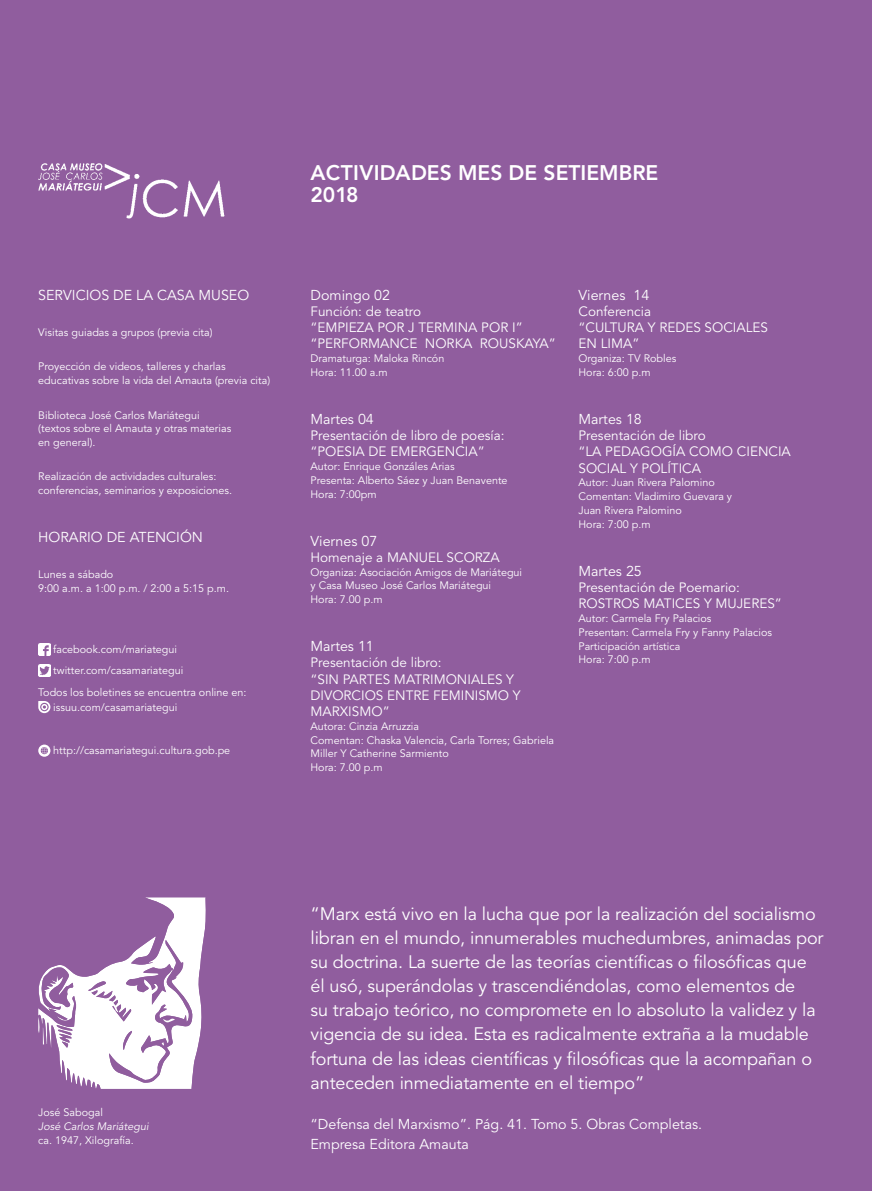
<style>
.page{position:relative;width:872px;height:1191px;background:#905d9e}
.page>*{position:absolute;margin:0;border:0;box-sizing:border-box;transform-origin:0 0}
.t1{font:800 21px/22.5px "Avenir LT Std";color:#fff}
.t2{font:18px/24px "Avenir LT Std";letter-spacing:-.005em;color:#fff}
.t3{font:14.25px/20.2px "Avenir LT Std";color:#fff}
.t4{font:13.5px/16.2px "Avenir LT Std";color:#fff}
.t5{font:10.8px/13.8px "Avenir LT Std";color:#fff}
.t6{font:italic 10.8px "Avenir LT Std";color:#fff}
</style>
<div class="page">
<svg style="left:38px;top:643px;width:12px;height:12px"></svg>
<svg style="left:38px;top:664px;width:12px;height:12px"></svg>
<img style="left:38px;top:163px;width:187px;height:56px">
<svg style="left:38px;top:897px;width:168px;height:192px"></svg>
<svg style="left:38px;top:701px;width:12px;height:12px"></svg>
<svg style="left:38px;top:744px;width:12px;height:12px"></svg>
<h3 class="t3" style="left:38px;top:285px;width:212px">SERVICIOS DE LA CASA MUSEO</h3>
<p class="t5" style="left:38px;top:326px;width:176px">Visitas guiadas a grupos (previa cita)</p>
<p class="t5" style="left:38px;top:360px;width:233px">Proyección de videos, talleres y charlas educativas sobre la vida del Amauta (previa cita)</p>
<p class="t5" style="left:38px;top:408px;width:194px">Biblioteca José Carlos Mariátegui (textos sobre el Amauta y otras materias en general).</p>
<p class="t5" style="left:38px;top:470px;width:195px">Realización de actividades culturales: conferencias, seminarios y exposiciones.</p>
<h3 class="t3" style="left:38px;top:527px;width:166px">HORARIO DE ATENCIÓN</h3>
<p class="t5" style="left:38px;top:567px;width:192px">Lunes a sábado<br>9:00 a.m. a 1:00 p.m. / 2:00 a 5:15 p.m.</p>
<p class="t5" style="left:53px;top:640px;width:131px;line-height:20.5px">facebook.com/mariategui twitter.com/casamariategui</p>
<p class="t5" style="left:53px;top:685px;width:195px;line-height:15px;text-indent:-15px">Todos los boletines se encuentra online en: issuu.com/casamariategui</p>
<p class="t5" style="left:53px;top:744px;width:178px">http://casamariategui.cultura.gob.pe</p>
<h1 class="t1" style="left:310px;top:161px;width:349px">ACTIVIDADES MES DE SETIEMBRE<br>2018</h1>
<h3 class="t3" style="left:310px;top:285px;width:81px">Domingo 02</h3>
<p class="t4" style="left:310px;top:304px;width:247px">Función: de teatro<br>“EMPIEZA POR J TERMINA POR I” “PERFORMANCE NORKA ROUSKAYA”</p>
<p class="t5" style="left:310px;top:352px;width:135px">Dramaturga: Maloka Rincón<br>Hora: 11.00 a.m</p>
<h3 class="t3" style="left:310px;top:409px;width:65px">Martes 04</h3>
<p class="t4" style="left:310px;top:428px;width:196px">Presentación de libro de poesía: “POESIA DE EMERGENCIA”</p>
<p class="t5" style="left:310px;top:460px;width:199px">Autor: Enrique Gonzáles Arias<br>Presenta: Alberto Sáez y Juan Benavente<br>Hora: 7:00pm</p>
<h3 class="t3" style="left:310px;top:531px;width:68px">Viernes 07</h3>
<p class="t4" style="left:310px;top:549px;width:191px">Homenaje a MANUEL SCORZA</p>
<p class="t5" style="left:310px;top:565px;width:213px">Organiza: Asociación Amigos de Mariátegui y Casa Museo José Carlos Mariátegui<br>Hora: 7.00 p.m</p>
<h3 class="t3" style="left:310px;top:636px;width:65px">Martes 11</h3>
<p class="t4" style="left:310px;top:655px;width:212px">Presentación de libro:<br>“SIN PARTES MATRIMONIALES Y<br>DIVORCIOS ENTRE FEMINISMO Y<br>MARXISMO”</p>
<p class="t5" style="left:310px;top:719px;width:245px">Autora: Cinzia Arruzzia<br>Comentan: Chaska Valencia, Carla Torres; Gabriela<br>Miller Y Catherine Sarmiento<br>Hora: 7.00 p.m</p>
<h3 class="t3" style="left:578px;top:285px;width:72px">Viernes 14</h3>
<p class="t4" style="left:578px;top:304px;width:191px">Conferencia<br>“CULTURA Y REDES SOCIALES<br>EN LIMA”</p>
<p class="t5" style="left:578px;top:352px;width:99px">Organiza: TV Robles<br>Hora: 6:00 p.m</p>
<h3 class="t3" style="left:578px;top:409px;width:65px">Martes 18</h3>
<p class="t4" style="left:578px;top:428px;width:214px">Presentación de libro<br>“LA PEDAGOGÍA COMO CIENCIA<br>SOCIAL Y POLÍTICA</p>
<p class="t5" style="left:578px;top:476px;width:155px">Autor: Juan Rivera Palomino<br>Comentan: Vladimiro Guevara y<br>Juan Rivera Palomino<br>Hora: 7:00 p.m</p>
<h3 class="t3" style="left:578px;top:561px;width:65px">Martes 25</h3>
<p class="t4" style="left:578px;top:579px;width:205px">Presentación de Poemario:<br>ROSTROS MATICES Y MUJERES”</p>
<p class="t5" style="left:578px;top:611px;width:195px">Autor: Carmela Fry Palacios<br>Presentan: Carmela Fry y Fanny Palacios<br>Participación artística<br>Hora: 7:00 p.m</p>
<p class="t5" style="left:38px;top:1105px;width:66px">José Sabogal</p>
<p class="t6" style="left:38px;top:1120px;width:112px">José Carlos Mariátegui</p>
<p class="t5" style="left:38px;top:1133px;width:97px">ca. 1947, Xilografía.</p>
<p class="t2" style="left:310px;top:902px;width:514px">“Marx está vivo en la lucha que por la realización del socialismo libran en el mundo, innumerables muchedumbres, animadas por su doctrina. La suerte de las teorías científicas o filosóficas que él usó, superándolas y trascendiéndolas, como elementos de<br>su trabajo teórico, no compromete en lo absoluto la validez y la vigencia de su idea. Esta es radicalmente extraña a la mudable fortuna de las ideas científicas y filosóficas que la acompañan o anteceden inmediatamente en el tiempo”</p>
<h3 class="t3" style="left:310px;top:1114px;width:393px">“Defensa del Marxismo”. Pág. 41. Tomo 5. Obras Completas.<br>Empresa Editora Amauta</h3>
</div>
